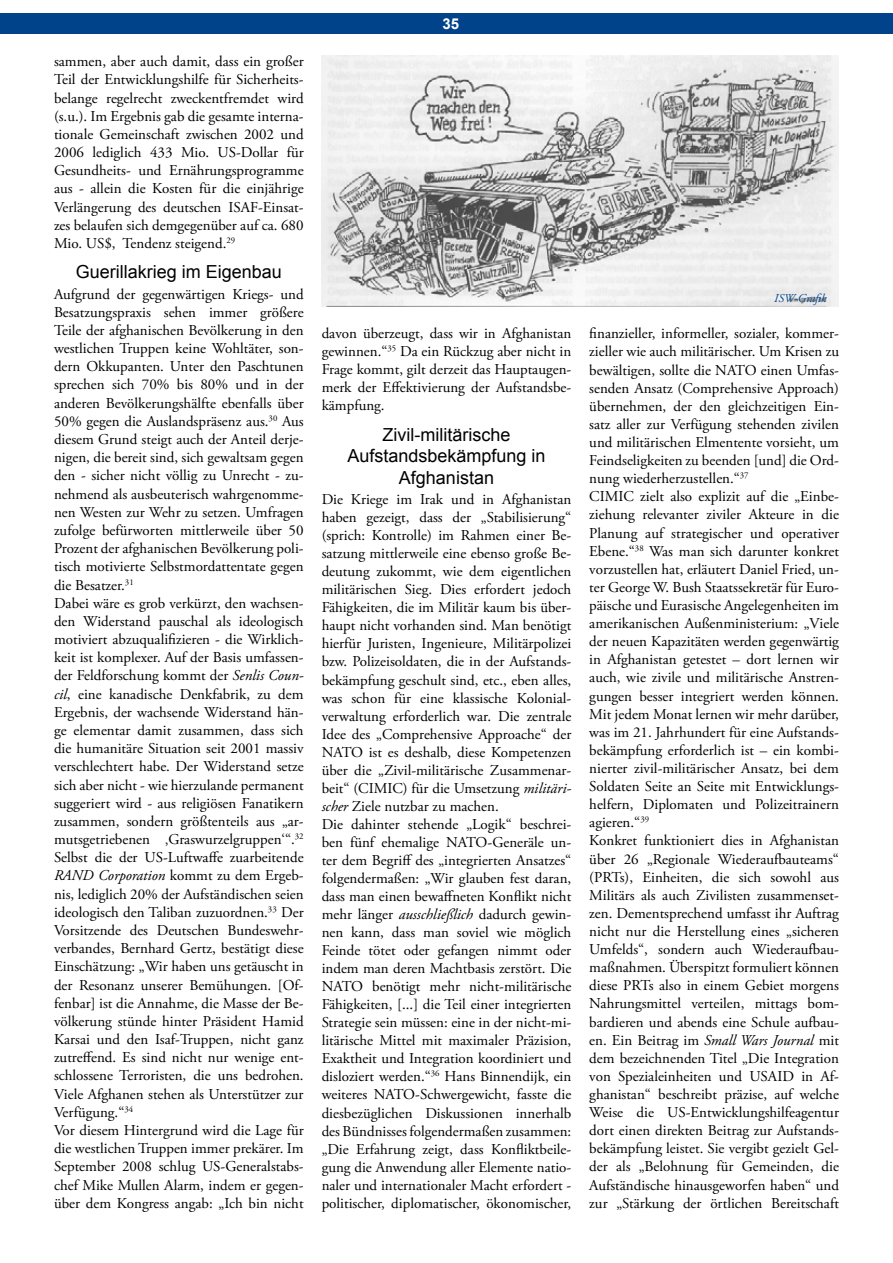
<style>
.page{position:relative;width:893px;height:1263px;background:#fff}
.page>*{position:absolute;margin:0;border:0;box-sizing:border-box;transform-origin:0 0}
.t1{font:18px/21.6px "Arial";color:#000;text-align:center}
.t2{font:15px/18.1px "Adobe Garamond Pro";color:#000}
.t3{font:700 15px "Arial";color:#fff}
.t4{font:italic 12px "Adobe Garamond Pro";color:#00438b}
.s1{font-style:italic}
</style>
<div class="page">
<div style="left:0;top:13px;width:893px;height:21px;background:#00438b"></div>
<img style="left:322px;top:55px;width:517px;height:251px">
<p class="t2" style="left:54px;top:53px;width:251px;text-align:justify">sammen, aber auch damit, dass ein großer Teil der Entwicklungshilfe für Sicherheits&shy;belange regelrecht zweckentfremdet wird (s.u.). Im Ergebnis gab die gesamte interna&shy;tionale Gemeinschaft zwischen 2002 und 2006 lediglich 433 Mio. US-Dollar für Gesundheits- und Ernährungsprogramme aus - allein die Kosten für die einjährige Verlängerung des deutschen ISAF-Einsat&shy;zes belaufen sich demgegenüber auf ca. 680<br>Mio. US$, Tendenz steigend.<sup>29</sup></p>
<p class="t1" style="left:76px;top:261px;width:208px">Guerillakrieg im Eigenbau</p>
<p class="t2" style="left:54px;top:285px;width:251px">Aufgrund der gegenwärtigen Kriegs- und Besatzungspraxis sehen immer größere Teile der afghanischen Bevölkerung in den westlichen Truppen keine Wohltäter, son&shy;dern Okkupanten. Unter den Paschtunen sprechen sich 70% bis 80% und in der anderen Bevölkerungshälfte ebenfalls über 50% gegen die Auslandspräsenz aus.<sup>30</sup> Aus diesem Grund steigt auch der Anteil derje&shy;nigen, die bereit sind, sich gewaltsam gegen den - sicher nicht völlig zu Unrecht - zu&shy;nehmend als ausbeuterisch wahrgenomme&shy;nen Westen zur Wehr zu setzen. Umfragen zufolge befürworten mittlerweile über 50<br>Prozent der afghanischen Bevölkerung poli&shy;tisch motivierte Selbstmordattentate gegen die Besatzer.<sup>31<br></sup>Dabei wäre es grob verkürzt, den wachsen&shy;den Widerstand pauschal als ideologisch motiviert abzuqualifizieren - die Wirklich&shy;keit ist komplexer. Auf der Basis umfassen&shy;der Feldforschung kommt der <span class="s1">Senlis Coun&shy;cil</span>, eine kanadische Denkfabrik, zu dem Ergebnis, der wachsende Widerstand hän&shy;ge elementar damit zusammen, dass sich die humanitäre Situation seit 2001 massiv verschlechtert habe. Der Widerstand setze sich aber nicht - wie hierzulande permanent suggeriert wird - aus religiösen Fanatikern zusammen, sondern größtenteils aus „ar&shy;mutsgetriebenen ‚Graswurzelgruppen‘“.<sup>32<br></sup>Selbst die der US-Luftwaffe zuarbeitende <span class="s1">RAND Corporation</span> kommt zu dem Ergeb&shy;nis, lediglich 20% der Aufständischen seien ideologisch den Taliban zuzuordnen.<sup>33</sup> Der Vorsitzende des Deutschen Bundeswehr&shy;verbandes, Bernhard Gertz, bestätigt diese Einschätzung: „Wir haben uns getäuscht in der Resonanz unserer Bemühungen. [Of&shy;fenbar] ist die Annahme, die Masse der Be&shy;völkerung stünde hinter Präsident Hamid Karsai und den Isaf-Truppen, nicht ganz zutreffend. Es sind nicht nur wenige ent&shy;schlossene Terroristen, die uns bedrohen.<br>Viele Afghanen stehen als Unterstützer zur Verfügung.“<sup>34<br></sup>Vor diesem Hintergrund wird die Lage für die westlichen Truppen immer prekärer. Im September 2008 schlug US-Generalstabs&shy;chef Mike Mullen Alarm, indem er gegen&shy;über dem Kongress angab: „Ich bin nicht</p>
<p class="t3" style="left:442px;top:14px;width:9px">35</p>
<p class="t2" style="left:322px;top:325px;width:251px;text-align:justify">davon überzeugt, dass wir in Afghanistan gewinnen.“<sup>35</sup> Da ein Rückzug aber nicht in Frage kommt, gilt derzeit das Hauptaugen&shy;merk der Effektivierung der Aufstandsbe&shy;kämpfung.</p>
<p class="t1" style="left:347px;top:424px;width:200px">Zivil-militärische<br>Aufstandsbekämpfung in<br>Afghanistan</p>
<p class="t2" style="left:322px;top:491px;width:251px">Die Kriege im Irak und in Afghanistan haben gezeigt, dass der „Stabilisierung“ (sprich: Kontrolle) im Rahmen einer Be&shy;satzung mittlerweile eine ebenso große Be&shy;deutung zukommt, wie dem eigentlichen militärischen Sieg. Dies erfordert jedoch Fähigkeiten, die im Militär kaum bis über&shy;haupt nicht vorhanden sind. Man benötigt hierfür Juristen, Ingenieure, Militärpolizei bzw. Polizeisoldaten, die in der Aufstands&shy;bekämpfung geschult sind, etc., eben alles, was schon für eine klassische Kolonial&shy;verwaltung erforderlich war. Die zentrale Idee des „Comprehensive Approache“ der NATO ist es deshalb, diese Kompetenzen über die „Zivil-militärische Zusammenar&shy;beit“ (CIMIC) für die Umsetzung <span class="s1">militäri&shy;scher</span> Ziele nutzbar zu machen.<br>Die dahinter stehende „Logik“ beschrei&shy;ben fünf ehemalige NATO-Generäle un&shy;ter dem Begriff des „integrierten Ansatzes“ folgendermaßen: „Wir glauben fest daran, dass man einen bewaffneten Konflikt nicht mehr länger <span class="s1">ausschließlich</span> dadurch gewin&shy;nen kann, dass man soviel wie möglich Feinde tötet oder gefangen nimmt oder indem man deren Machtbasis zerstört. Die NATO benötigt mehr nicht-militärische Fähigkeiten, [...] die Teil einer integrierten Strategie sein müssen: eine in der nicht-mi&shy;litärische Mittel mit maximaler Präzision, Exaktheit und Integration koordiniert und disloziert werden.“<sup>36</sup> Hans Binnendijk, ein weiteres NATO-Schwergewicht, fasste die diesbezüglichen Diskussionen innerhalb des Bündnisses folgendermaßen zusammen: „Die Erfahrung zeigt, dass Konfliktbeile&shy;gung die Anwendung aller Elemente natio&shy;naler und internationaler Macht erfordert - politischer, diplomatischer, ökonomischer,</p>
<p class="t4" style="left:774px;top:291px;width:54px">ISW-Grafik</p>
<p class="t2" style="left:589px;top:325px;width:251px">finanzieller, informeller, sozialer, kommer&shy;zieller wie auch militärischer. Um Krisen zu bewältigen, sollte die NATO einen Umfas&shy;senden Ansatz (Comprehensive Approach) übernehmen, der den gleichzeitigen Ein&shy;satz aller zur Verfügung stehenden zivilen und militärischen Elmentente vorsieht, um Feindseligkeiten zu beenden [und] die Ord&shy;nung wiederherzustellen.“<sup>37<br></sup>CIMIC zielt also explizit auf die „Einbe&shy;ziehung relevanter ziviler Akteure in die Planung auf strategischer und operativer Ebene.“<sup>38</sup> Was man sich darunter konkret vorzustellen hat, erläutert Daniel Fried, un&shy;ter George W. Bush Staatssekretär für Euro&shy;päische und Eurasische Angelegenheiten im amerikanischen Außenministerium: „Viele der neuen Kapazitäten werden gegenwärtig in Afghanistan getestet – dort lernen wir auch, wie zivile und militärische Anstren&shy;gungen besser integriert werden können.<br>Mit jedem Monat lernen wir mehr darüber, was im 21. Jahrhundert für eine Aufstands&shy;bekämpfung erforderlich ist – ein kombi&shy;nierter zivil-militärischer Ansatz, bei dem Soldaten Seite an Seite mit Entwicklungs&shy;helfern, Diplomaten und Polizeitrainern agieren.“<sup>39<br></sup>Konkret funktioniert dies in Afghanistan über 26 „Regionale Wiederaufbauteams“ (PRTs), Einheiten, die sich sowohl aus Militärs als auch Zivilisten zusammenset&shy;zen. Dementsprechend umfasst ihr Auftrag nicht nur die Herstellung eines „sicheren Umfelds“, sondern auch Wiederaufbau&shy;maßnahmen. Überspitzt formuliert können diese PRTs also in einem Gebiet morgens Nahrungsmittel verteilen, mittags bom&shy;bardieren und abends eine Schule aufbau&shy;en. Ein Beitrag im <span class="s1">Small Wars Journal</span> mit dem bezeichnenden Titel „Die Integration von Spezialeinheiten und USAID in Af&shy;ghanistan“ beschreibt präzise, auf welche Weise die US-Entwicklungshilfeagentur dort einen direkten Beitrag zur Aufstands&shy;bekämpfung leistet. Sie vergibt gezielt Gel&shy;der als „Belohnung für Gemeinden, die Aufständische hinausgeworfen haben“ und zur „Stärkung der örtlichen Bereitschaft</p>
</div>
